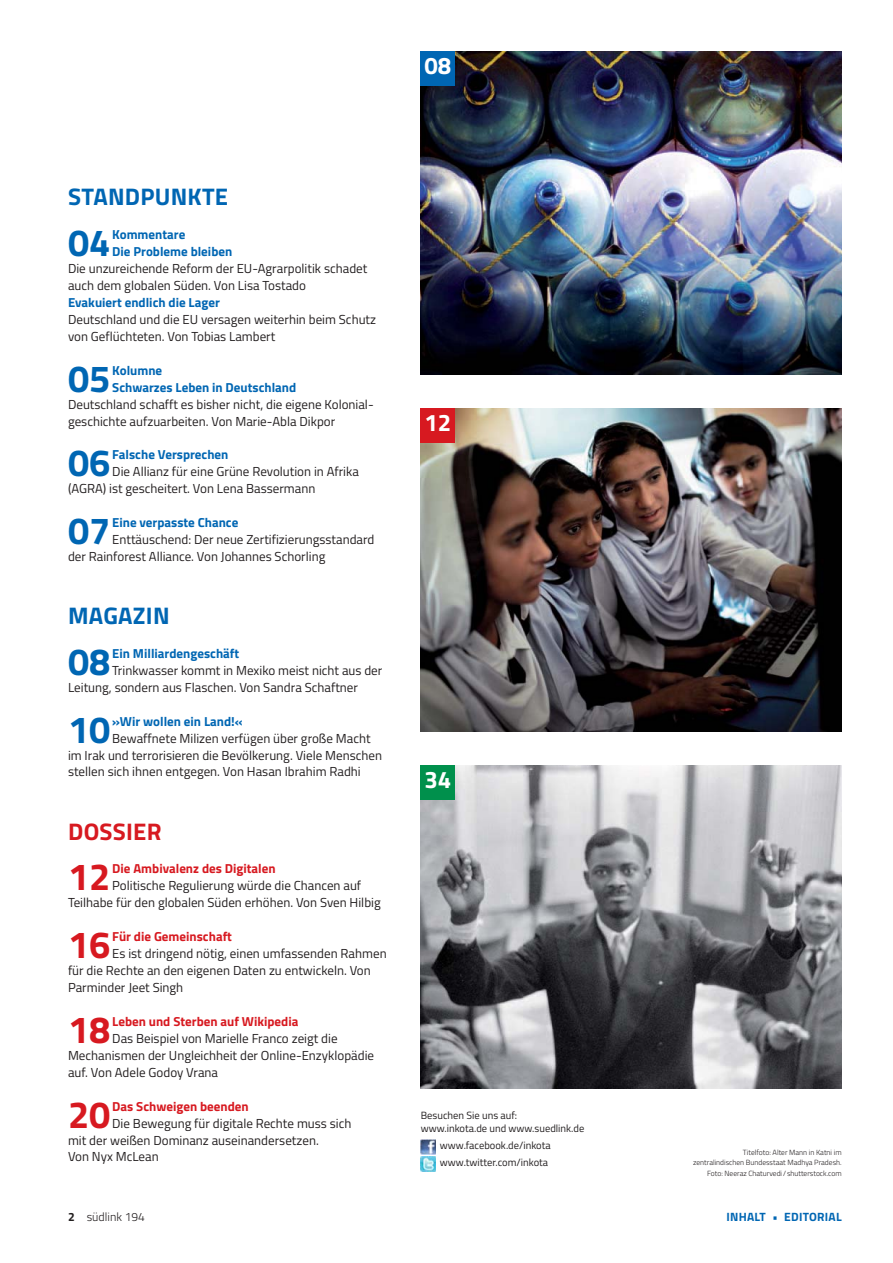
<style>
.page{position:relative;width:893px;height:1263px;background:#fff}
.page>*{position:absolute;margin:0;border:0;box-sizing:border-box;transform-origin:0 0}
.t1{font:700 37.95px "Titillium";color:#0066b3}
.t2{font:700 37.95px "Titillium";color:#d71920}
.t3{font:700 24px "Titillium";letter-spacing:.01em;color:#0066b3}
.t4{font:700 24px "Titillium";letter-spacing:.01em;color:#d71920}
.t5{font:700 24px "Titillium";color:#fff}
.t6{font:13.05px/17px "Titillium";color:#231f20}
.t7{font:700 13.05px/17px "Titillium";color:#0066b3}
.t8{font:700 13.05px "Titillium";color:#d71920}
.t9{font:700 12px "Titillium";letter-spacing:.02em;color:#0066b3}
.t10{font:300 12px "Titillium";color:#231f20}
.t11{font:10.5px/13.5px "Titillium";color:#231f20}
.t12{font:300 7.5px/10.5px "Titillium";color:#231f20;text-align:right}
.s1{font-weight:700}
</style>
<div class="page">
<img style="left:421px;top:51px;width:421px;height:323px">
<div style="left:421px;top:51px;width:34px;height:34px;background:#0066b3"></div>
<img style="left:421px;top:408px;width:421px;height:323px">
<div style="left:421px;top:408px;width:34px;height:34px;background:#d71920"></div>
<img style="left:421px;top:765px;width:421px;height:323px">
<div style="left:421px;top:765px;width:34px;height:34px;background:#00904c"></div>
<img style="left:421px;top:1139px;width:15px;height:15px">
<img style="left:421px;top:1156px;width:15px;height:15px">
<h2 class="t5" style="left:424px;top:57px;width:28px">08</h2>
<h2 class="t3" style="left:68px;top:188px;width:162px">STANDPUNKTE</h2>
<h1 class="t1" style="left:68px;top:229px;width:44px">04</h1>
<p class="t7" style="left:112px;top:227px;width:122px">Kommentare<br>Die Probleme bleiben</p>
<p class="t6" style="left:68px;top:261px;width:301px">Die unzureichende Reform der EU-Agrarpolitik schadet auch dem globalen Süden. Von Lisa Tostado</p>
<p class="t7" style="left:68px;top:295px;width:153px">Evakuiert endlich die Lager</p>
<p class="t6" style="left:68px;top:312px;width:310px">Deutschland und die EU versagen weiterhin beim Schutz von Geflüchteten. Von Tobias Lambert</p>
<h1 class="t1" style="left:68px;top:364px;width:44px">05</h1>
<p class="t7" style="left:112px;top:363px;width:186px">Kolumne<br>Schwarzes Leben in Deutschland</p>
<p class="t6" style="left:68px;top:397px;width:307px">Deutschland schafft es bisher nicht, die eigene Kolonial&shy;geschichte aufzuarbeiten. Von Marie-Abla Dikpor</p>
<h1 class="t1" style="left:68px;top:449px;width:44px">06</h1>
<p class="t7" style="left:112px;top:447px;width:118px">Falsche Versprechen</p>
<p class="t6" style="left:68px;top:465px;width:292px;text-indent:44px">Die Allianz für eine Grüne Revolution in Afrika (AGRA) ist gescheitert. Von Lena Bassermann</p>
<h1 class="t1" style="left:68px;top:517px;width:44px">07</h1>
<p class="t7" style="left:112px;top:515px;width:128px">Eine verpasste Chance</p>
<p class="t6" style="left:68px;top:532px;width:308px;text-indent:44px">Enttäuschend: Der neue Zertifizierungsstandard der Rainforest Alliance. Von Johannes Schorling</p>
<h2 class="t3" style="left:68px;top:607px;width:103px">MAGAZIN</h2>
<h1 class="t1" style="left:68px;top:648px;width:44px">08</h1>
<p class="t7" style="left:112px;top:646px;width:129px">Ein Milliardengeschäft</p>
<p class="t6" style="left:68px;top:663px;width:316px;text-indent:44px">Trinkwasser kommt in Mexiko meist nicht aus der<br>Leitung, sondern aus Flaschen. Von Sandra Schaftner</p>
<h1 class="t1" style="left:68px;top:715px;width:44px">10</h1>
<p class="t7" style="left:112px;top:714px;width:132px">»Wir wollen ein Land!«</p>
<p class="t6" style="left:68px;top:731px;width:316px;text-indent:44px">Bewaffnete Milizen verfügen über große Macht im Irak und terrorisieren die Bevölkerung. Viele Menschen stellen sich ihnen entgegen. Von Hasan Ibrahim Radhi</p>
<h2 class="t4" style="left:68px;top:823px;width:95px">DOSSIER</h2>
<h1 class="t2" style="left:68px;top:863px;width:44px">12</h1>
<p class="t8" style="left:112px;top:864px;width:165px">Die Ambivalenz des Digitalen</p>
<p class="t6" style="left:68px;top:879px;width:314px;text-indent:44px">Politische Regulierung würde die Chancen auf<br>Teilhabe für den globalen Süden erhöhen. Von Sven Hilbig</p>
<h1 class="t2" style="left:68px;top:931px;width:44px">16</h1>
<p class="t8" style="left:112px;top:932px;width:121px">Für die Gemeinschaft</p>
<p class="t6" style="left:68px;top:947px;width:320px;text-indent:44px">Es ist dringend nötig, einen umfassenden Rahmen für die Rechte an den eigenen Daten zu entwickeln. Von<br>Parminder Jeet Singh</p>
<h1 class="t2" style="left:68px;top:1016px;width:44px">18</h1>
<p class="t8" style="left:112px;top:1017px;width:188px">Leben und Sterben auf Wikipedia</p>
<p class="t6" style="left:68px;top:1031px;width:308px;text-indent:44px">Das Beispiel von Marielle Franco zeigt die<br>Mechanismen der Ungleichheit der Online-Enzyklopädie auf. Von Adele Godoy Vrana</p>
<h1 class="t2" style="left:68px;top:1100px;width:44px">20</h1>
<p class="t8" style="left:112px;top:1101px;width:138px">Das Schweigen beenden</p>
<p class="t6" style="left:68px;top:1116px;width:285px;text-indent:44px">Die Bewegung für digitale Rechte muss sich mit der weißen Dominanz auseinandersetzen.<br>Von Nyx McLean</p>
<h2 class="t5" style="left:424px;top:414px;width:28px">12</h2>
<h2 class="t5" style="left:424px;top:771px;width:28px">34</h2>
<p class="t11" style="left:421px;top:1109px;width:165px">Besuchen Sie uns auf: www.inkota.de und www.suedlink.de</p>
<p class="t11" style="left:440px;top:1138px;width:112px;line-height:17px">www.facebook.de/inkota www.twitter.com/inkota</p>
<p class="t12" style="left:693px;top:1147px;width:150px">Titelfoto: Alter Mann in Katni im zentralindischen Bundesstaat Madhya Pradesh.<br>Foto: Neeraz Chaturvedi / shutterstock.com</p>
<p class="t10" style="left:68px;top:1209px;width:78px"><span class="s1">2</span> südlink 194</p>
<p class="t9" style="left:726px;top:1212px;width:117px">INHALT • EDITORIAL</p>
</div>
